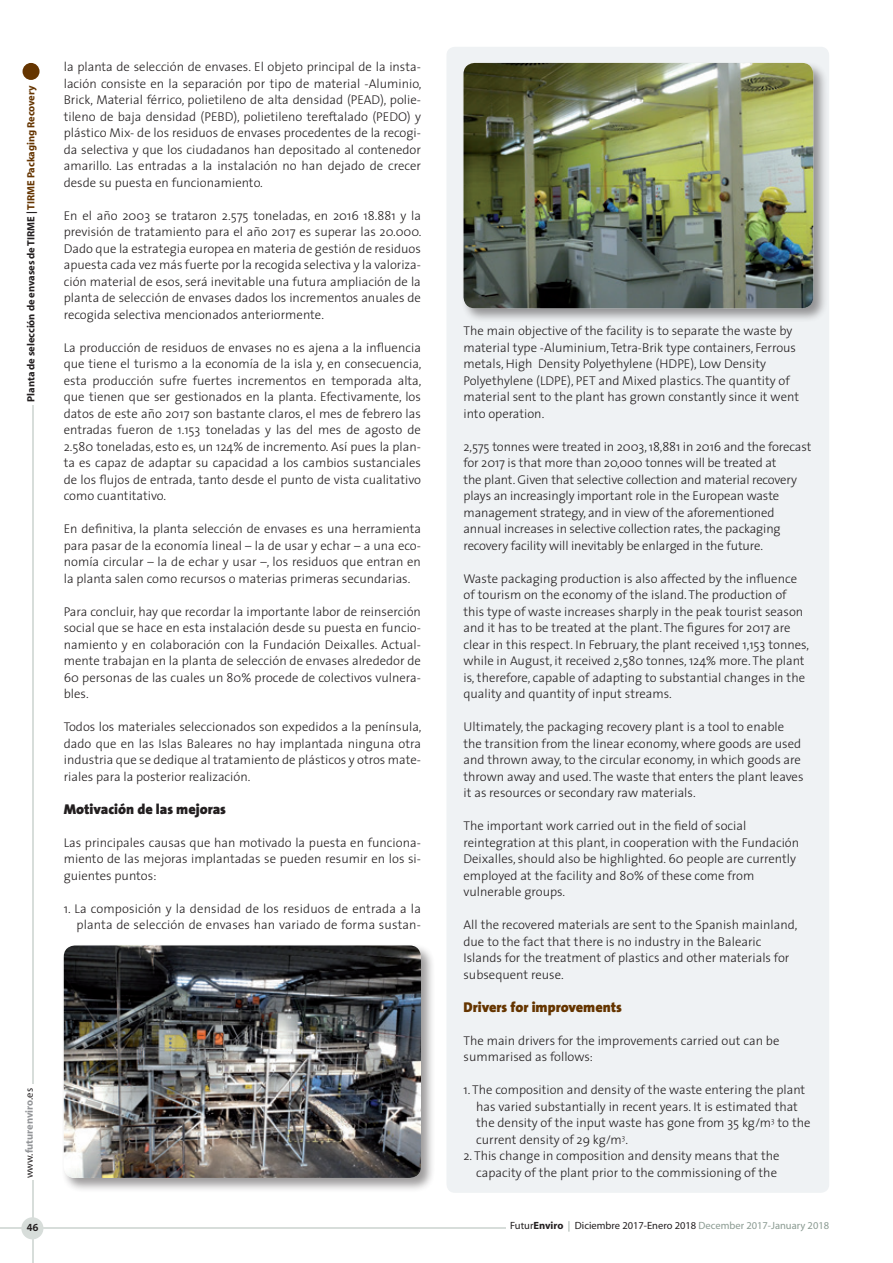
<style>
.page{position:relative;width:893px;height:1263px;background:#fff}
.page>*{position:absolute;margin:0;border:0;box-sizing:border-box;transform-origin:0 0}
.t1{font:900 14.25px "The Sans";color:#231f20}
.t2{font:900 14.25px "The Sans";color:#653500}
.t3{font:300 12.75px/16.5px "The Sans";color:#231f20}
.t4{font:10.5px "Myriad";color:#231f20}
.t5{font:700 10.5px "Myriad";letter-spacing:-.005em;color:#231f20}
.t6{font:700 10.5px "Myriad";color:#939598}
.t7{font:10.5px "The Sans Bold Caps";color:#231f20}
.s1{color:#653500}
.s2{font-weight:400;color:#231f20}
.s3{font-weight:700}
.s4{color:#8b9b92}
</style>
<div class="page">
<div style="left:23px;top:63px;width:17px;height:17px;background:#653500;border-radius:50%"></div>
<hr style="left:32px;top:405px;width:1px;height:679px;background:#d7ddda">
<hr style="left:0;top:1228px;width:506px;height:1px;background:#d7ddda">
<hr style="left:32px;top:1180px;width:1px;height:83px;background:#d7ddda">
<div style="left:21px;top:1217px;width:22px;height:22px;background:#d7ddda;border-radius:50%"></div>
<div style="left:446px;top:47px;width:383px;height:1146px;background:#eff2f4;border-radius:9px"></div>
<div style="left:461px;top:61px;width:367px;height:262px;background:#231f20;opacity:.45"></div>
<img style="left:463px;top:63px;width:350px;height:245px">
<div style="left:61px;top:943px;width:374px;height:249px;background:#231f20;opacity:.45"></div>
<img style="left:64px;top:945px;width:357px;height:233px">
<p class="t5" style="left:25px;top:402px;width:318px;rotate:-90deg">Planta de selección de envases de TIRME | <span class="s1">TIRME Packaging Recovery</span></p>
<p class="t3" style="left:64px;top:58px;width:359px;text-align:justify">la planta de selección de envases. El objeto principal de la insta&shy;lación consiste en la separación por tipo de material -Aluminio, Brick, Material férrico, polietileno de alta densidad (PEAD), polie&shy;tileno de baja densidad (PEBD), polietileno tereftalado (PEDO) y plástico Mix- de los residuos de envases procedentes de la recogi&shy;da selectiva y que los ciudadanos han depositado al contenedor amarillo. Las entradas a la instalación no han dejado de crecer desde su puesta en funcionamiento.</p>
<p class="t3" style="left:64px;top:207px;width:359px;text-align:justify">En el año 2003 se trataron 2.575 toneladas, en 2016 18.881 y la previsión de tratamiento para el año 2017 es superar las 20.000.<br>Dado que la estrategia europea en materia de gestión de residuos apuesta cada vez más fuerte por la recogida selectiva y la valoriza&shy;ción material de esos, será inevitable una futura ampliación de la planta de selección de envases dados los incrementos anuales de recogida selectiva mencionados anteriormente.</p>
<p class="t3" style="left:64px;top:339px;width:359px;text-align:justify">La producción de residuos de envases no es ajena a la influencia que tiene el turismo a la economía de la isla y, en consecuencia, esta producción sufre fuertes incrementos en temporada alta, que tienen que ser gestionados en la planta. Efectivamente, los datos de este año 2017 son bastante claros, el mes de febrero las entradas fueron de 1.153 toneladas y las del mes de agosto de 2.580 toneladas, esto es, un 124% de incremento. Así pues la plan&shy;ta es capaz de adaptar su capacidad a los cambios sustanciales de los flujos de entrada, tanto desde el punto de vista cualitativo como cuantitativo.</p>
<p class="t3" style="left:64px;top:520px;width:359px;text-align:justify">En definitiva, la planta selección de envases es una herramienta para pasar de la economía lineal – la de usar y echar – a una eco&shy;nomía circular – la de echar y usar –, los residuos que entran en la planta salen como recursos o materias primeras secundarias.</p>
<p class="t3" style="left:64px;top:603px;width:359px;text-align:justify">Para concluir, hay que recordar la importante labor de reinserción social que se hace en esta instalación desde su puesta en funcio&shy;namiento y en colaboración con la Fundación Deixalles. Actual&shy;mente trabajan en la planta de selección de envases alrededor de 60 personas de las cuales un 80% procede de colectivos vulnera&shy;bles.</p>
<p class="t3" style="left:64px;top:718px;width:359px;text-align:justify">Todos los materiales seleccionados son expedidos a la península, dado que en las Islas Baleares no hay implantada ninguna otra industria que se dedique al tratamiento de plásticos y otros mate&shy;riales para la posterior realización.</p>
<p class="t1" style="left:64px;top:797px;width:164px">Motivación de las mejoras</p>
<p class="t3" style="left:64px;top:834px;width:359px;text-align:justify">Las principales causas que han motivado la puesta en funciona&shy;miento de las mejoras implantadas se pueden resumir en los si&shy;guientes puntos:</p>
<p class="t3" style="left:64px;top:900px;width:359px;text-align:right">1. La composición y la densidad de los residuos de entrada a la planta de selección de envases han variado de forma sustan-</p>
<p class="t6" style="left:24px;top:1178px;width:92px;rotate:-90deg"><span class="s2">www.</span>futurenviro<span class="s2">.es</span></p>
<p class="t7" style="left:27px;top:1219px;width:13px">46</p>
<p class="t3" style="left:463px;top:322px;width:337px">The main objective of the facility is to separate the waste by material type -Aluminium, Tetra-Brik type containers, Ferrous metals, High Density Polyethylene (HDPE), Low Density Polyethylene (LDPE), PET and Mixed plastics. The quantity of material sent to the plant has grown constantly since it went into operation.</p>
<p class="t3" style="left:463px;top:438px;width:349px">2,575 tonnes were treated in 2003, 18,881 in 2016 and the forecast for 2017 is that more than 20,000 tonnes will be treated at<br>the plant. Given that selective collection and material recovery plays an increasingly important role in the European waste management strategy, and in view of the aforementioned annual increases in selective collection rates, the packaging recovery facility will inevitably be enlarged in the future.</p>
<p class="t3" style="left:463px;top:570px;width:347px">Waste packaging production is also affected by the influence of tourism on the economy of the island. The production of this type of waste increases sharply in the peak tourist season and it has to be treated at the plant. The figures for 2017 are clear in this respect. In February, the plant received 1,153 tonnes, while in August, it received 2,580 tonnes, 124% more. The plant is, therefore, capable of adapting to substantial changes in the quality and quantity of input streams.</p>
<p class="t3" style="left:463px;top:718px;width:342px">Ultimately, the packaging recovery plant is a tool to enable the transition from the linear economy, where goods are used and thrown away, to the circular economy, in which goods are thrown away and used. The waste that enters the plant leaves it as resources or secondary raw materials.</p>
<p class="t3" style="left:463px;top:817px;width:337px">The important work carried out in the field of social reintegration at this plant, in cooperation with the Fundación Deixalles, should also be highlighted. 60 people are currently employed at the facility and 80% of these come from vulnerable groups.</p>
<p class="t3" style="left:463px;top:916px;width:335px">All the recovered materials are sent to the Spanish mainland, due to the fact that there is no industry in the Balearic Islands for the treatment of plastics and other materials for subsequent reuse.</p>
<p class="t2" style="left:463px;top:995px;width:160px">Drivers for improvements</p>
<p class="t3" style="left:463px;top:1032px;width:317px">The main drivers for the improvements carried out can be summarised as follows:</p>
<p class="t3" style="left:476px;top:1081px;width:336px;text-indent:-13px">1. The composition and density of the waste entering the plant has varied substantially in recent years. It is estimated that the density of the input waste has gone from 35 kg/m<sup>3</sup> to the current density of 29 kg/m<sup>3</sup>.</p>
<p class="t3" style="left:463px;top:1147px;width:318px;text-align:right">2. This change in composition and density means that the capacity of the plant prior to the commissioning of the</p>
<p class="t4" style="left:510px;top:1220px;width:320px">Futur<span class="s3">Enviro</span> <span class="s4">|</span> Diciembre 2017-Enero 2018 <span class="s4">December 2017-January 2018</span></p>
</div>
